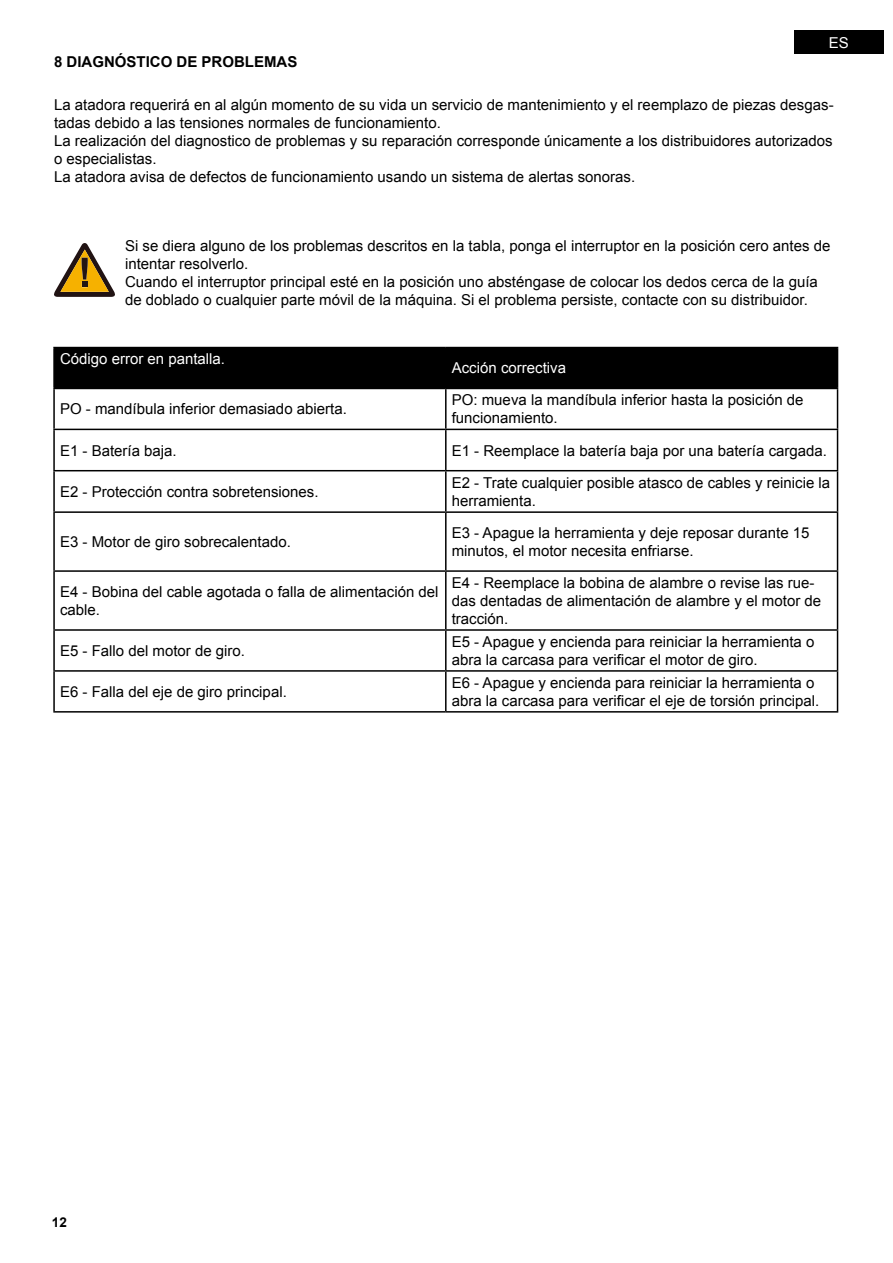
<style>
.page{position:relative;width:893px;height:1263px;background:#fff}
.page>*{position:absolute;margin:0;border:0;box-sizing:border-box;transform-origin:0 0}
.t1{font:15px/18px "Arial";color:#000}
.t2{font:15px "Arial";color:#fff}
.Estilo_de_párrafo_1{font:700 15px "Arial";color:#000}
.t3{font:700 13.5px "Arial";color:#000}
</style>
<div class="page">
<div style="left:794px;top:31px;width:90px;height:23px;background:#000"></div>
<div style="left:55px;top:348px;width:782px;height:40px;background:#000"></div>
<hr style="left:53px;top:347px;width:393px;height:1px;background:#000">
<hr style="left:53px;top:348px;width:2px;height:40px;background:#000">
<hr style="left:446px;top:347px;width:392px;height:1px;background:#000">
<hr style="left:445px;top:348px;width:2px;height:40px;background:#000">
<hr style="left:837px;top:348px;width:1px;height:40px;background:#000">
<hr style="left:53px;top:388px;width:393px;height:1px;background:#000">
<hr style="left:53px;top:389px;width:2px;height:40px;background:#000">
<hr style="left:446px;top:388px;width:392px;height:1px;background:#000">
<hr style="left:445px;top:389px;width:2px;height:40px;background:#000">
<hr style="left:837px;top:389px;width:1px;height:40px;background:#000">
<hr style="left:53px;top:429px;width:393px;height:1px;background:#000">
<hr style="left:53px;top:430px;width:2px;height:40px;background:#000">
<hr style="left:446px;top:429px;width:392px;height:1px;background:#000">
<hr style="left:445px;top:430px;width:2px;height:40px;background:#000">
<hr style="left:837px;top:430px;width:1px;height:40px;background:#000">
<hr style="left:53px;top:470px;width:393px;height:1px;background:#000">
<hr style="left:53px;top:471px;width:2px;height:40px;background:#000">
<hr style="left:446px;top:470px;width:392px;height:1px;background:#000">
<hr style="left:445px;top:471px;width:2px;height:40px;background:#000">
<hr style="left:837px;top:471px;width:1px;height:40px;background:#000">
<hr style="left:53px;top:511px;width:393px;height:2px;background:#000">
<hr style="left:53px;top:513px;width:2px;height:57px;background:#000">
<hr style="left:446px;top:511px;width:392px;height:2px;background:#000">
<hr style="left:445px;top:513px;width:2px;height:57px;background:#000">
<hr style="left:837px;top:513px;width:1px;height:57px;background:#000">
<hr style="left:53px;top:570px;width:393px;height:2px;background:#000">
<hr style="left:53px;top:572px;width:2px;height:57px;background:#000">
<hr style="left:446px;top:570px;width:392px;height:2px;background:#000">
<hr style="left:445px;top:572px;width:2px;height:57px;background:#000">
<hr style="left:837px;top:572px;width:1px;height:57px;background:#000">
<hr style="left:53px;top:629px;width:393px;height:2px;background:#000">
<hr style="left:53px;top:631px;width:2px;height:39px;background:#000">
<hr style="left:446px;top:629px;width:392px;height:2px;background:#000">
<hr style="left:445px;top:631px;width:2px;height:39px;background:#000">
<hr style="left:837px;top:631px;width:1px;height:39px;background:#000">
<hr style="left:53px;top:670px;width:393px;height:2px;background:#000">
<hr style="left:53px;top:672px;width:2px;height:39px;background:#000">
<hr style="left:446px;top:670px;width:392px;height:2px;background:#000">
<hr style="left:445px;top:672px;width:2px;height:39px;background:#000">
<hr style="left:837px;top:672px;width:1px;height:39px;background:#000">
<hr style="left:53px;top:711px;width:393px;height:2px;background:#000">
<hr style="left:446px;top:711px;width:392px;height:2px;background:#000">
<svg style="left:54px;top:243px;width:61px;height:54px"></svg>
<p class="t2" style="left:829px;top:32px;width:22px">ES</p>
<p class="Estilo_de_párrafo_1" style="left:54px;top:52px;width:245px">8 DIAGNÓSTICO DE PROBLEMAS</p>
<p class="t1" style="left:54px;top:96px;width:781px">La atadora requerirá en al algún momento de su vida un servicio de mantenimiento y el reemplazo de piezas desgas&shy;tadas debido a las tensiones normales de funcionamiento.</p>
<p class="t1" style="left:54px;top:132px;width:780px">La realización del diagnostico de problemas y su reparación corresponde únicamente a los distribuidores autorizados o especialistas.</p>
<p class="t1" style="left:54px;top:168px;width:583px">La atadora avisa de defectos de funcionamiento usando un sistema de alertas sonoras.</p>
<p class="t1" style="left:125px;top:237px;width:707px">Si se diera alguno de los problemas descritos en la tabla, ponga el interruptor en la posición cero antes de intentar resolverlo.</p>
<p class="t1" style="left:125px;top:273px;width:694px">Cuando el interruptor principal esté en la posición uno absténgase de colocar los dedos cerca de la guía de doblado o cualquier parte móvil de la máquina. Si el problema persiste, contacte con su distribuidor.</p>
<p class="t2" style="left:60px;top:349px;width:167px">Código error en pantalla.</p>
<p class="t2" style="left:452px;top:358px;width:116px">Acción correctiva</p>
<p class="t1" style="left:60px;top:400px;width:288px">PO - mandíbula inferior demasiado abierta.</p>
<p class="t1" style="left:452px;top:391px;width:353px">PO: mueva la mandíbula inferior hasta la posición de funcionamiento.</p>
<p class="t1" style="left:60px;top:441px;width:118px">E1 - Batería baja.</p>
<p class="t1" style="left:452px;top:441px;width:377px">E1 - Reemplace la batería baja por una batería cargada.</p>
<p class="t1" style="left:60px;top:483px;width:260px">E2 - Protección contra sobretensiones.</p>
<p class="t1" style="left:452px;top:474px;width:380px">E2 - Trate cualquier posible atasco de cables y reinicie la herramienta.</p>
<p class="t1" style="left:60px;top:533px;width:232px">E3 - Motor de giro sobrecalentado.</p>
<p class="t1" style="left:452px;top:524px;width:359px">E3 - Apague la herramienta y deje reposar durante 15 minutos, el motor necesita enfriarse.</p>
<p class="t1" style="left:60px;top:583px;width:380px">E4 - Bobina del cable agotada o falla de alimentación del cable.</p>
<p class="t1" style="left:452px;top:574px;width:371px">E4 - Reemplace la bobina de alambre o revise las rue&shy;das dentadas de alimentación de alambre y el motor de tracción.</p>
<p class="t1" style="left:60px;top:642px;width:187px">E5 - Fallo del motor de giro.</p>
<p class="t1" style="left:452px;top:633px;width:364px">E5 - Apague y encienda para reiniciar la herramienta o abra la carcasa para verificar el motor de giro.</p>
<p class="t1" style="left:60px;top:683px;width:228px">E6 - Falla del eje de giro principal.</p>
<p class="t1" style="left:452px;top:674px;width:369px">E6 - Apague y encienda para reiniciar la herramienta o abra la carcasa para verificar el eje de torsión principal.</p>
<p class="t3" style="left:52px;top:1213px;width:17px">12</p>
</div>
